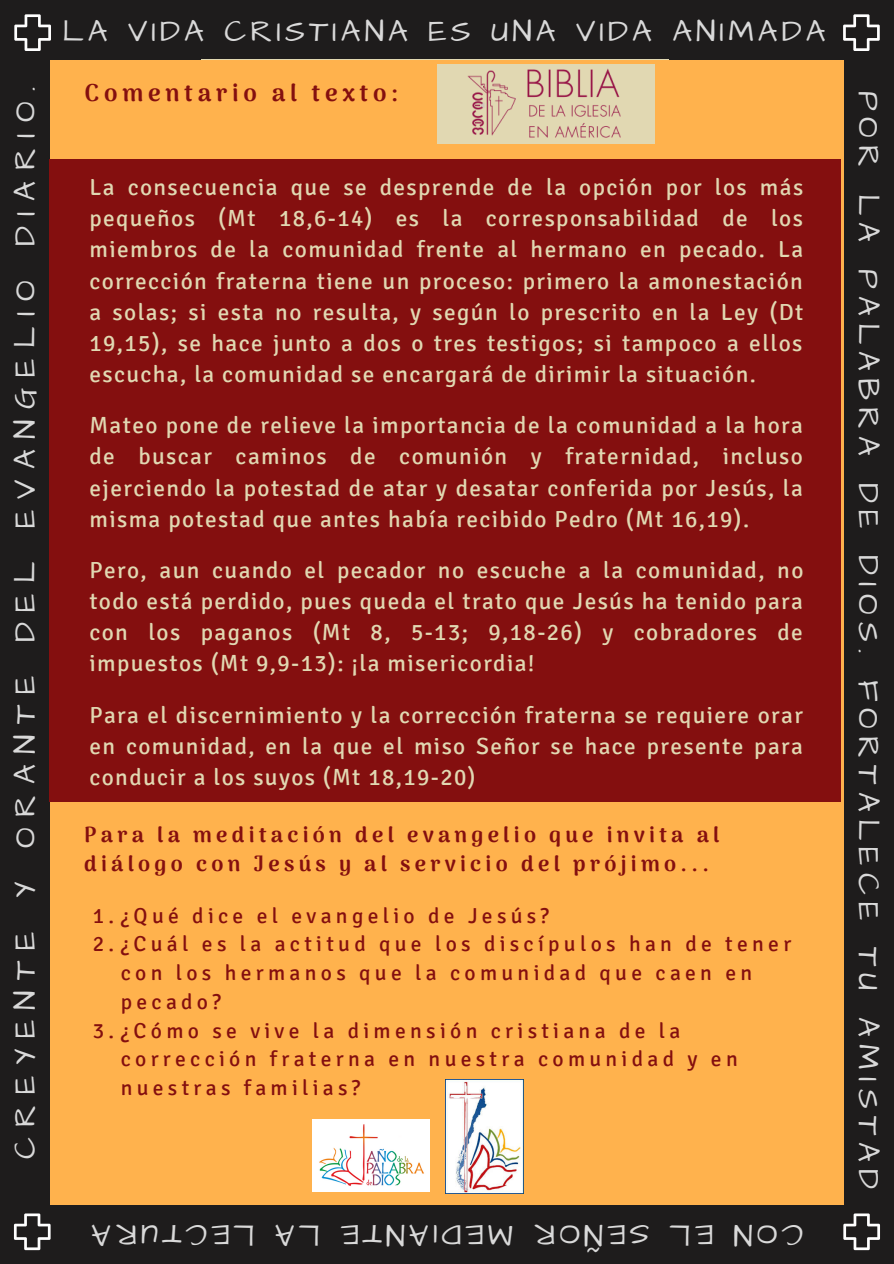
<style>
.page{position:relative;width:894px;height:1264px;background:#fff}
.page>*{position:absolute;margin:0;border:0;box-sizing:border-box;transform-origin:0 0}
.t1{font:30.9px "Architects Daughter";letter-spacing:.23em;color:#d9d9d9}
.t2{font:30.9px "Architects Daughter";letter-spacing:.345em;color:#d9d9d9}
.t3{font:30.9px "Architects Daughter";letter-spacing:.13em;color:#d9d9d9}
.t4{font:30.9px "Architects Daughter";letter-spacing:.125em;color:#d9d9d9}
.t5{font:900 24px "Arima Madurai";letter-spacing:.2em;color:#840f0f}
.t6{font:23.25px/31.2px "Signika";letter-spacing:.06em;color:#e1d8b2;text-align:justify}
.t7{font:21.6px "Signika";letter-spacing:.2em;color:#840f0f}
.t8{font:900 21.6px/28.8px "Arima Madurai";letter-spacing:.2em;color:#840f0f}
</style>
<div class="page">
<div style="left:0;top:0;width:893px;height:1263px;background:#1e1c1c"></div>
<div style="left:50px;top:60px;width:792px;height:1144px;background:#ffb24d"></div>
<svg style="left:843px;top:14px;width:36px;height:37px"></svg>
<svg style="left:843px;top:1213px;width:36px;height:37px"></svg>
<svg style="left:14px;top:1213px;width:37px;height:37px"></svg>
<svg style="left:14px;top:14px;width:37px;height:37px"></svg>
<div style="left:49px;top:160px;width:791px;height:641px;background:#840f0f"></div>
<img style="left:312px;top:1119px;width:117px;height:72px">
<img style="left:445px;top:1079px;width:78px;height:113px">
<div style="left:437px;top:64px;width:217px;height:80px;background:#e1d8b2"></div>
<img style="left:467px;top:68px;width:154px;height:70px">
<h1 class="t3" style="left:62px;top:11px;width:764px">LA VIDA CRISTIANA ES UNA VIDA ANIMADA</h1>
<h1 class="t2" style="left:4px;top:1159px;width:1074px;rotate:-90deg">CREYENTE Y ORANTE DEL EVANGELIO DIARIO.</h1>
<p class="t5" style="left:85px;top:79px;width:315px">Comentario al texto:</p>
<p class="t6" style="left:89px;top:172px;width:715px">La consecuencia que se desprende de la opción por los más pequeños (Mt 18,6-14) es la corresponsabilidad de los miembros de la comunidad frente al hermano en pecado. La corrección fraterna tiene un proceso: primero la amonestación a solas; si esta no resulta, y según lo prescrito en la Ley (Dt 19,15), se hace junto a dos o tres testigos; si tampoco a ellos escucha, la comunidad se encargará de dirimir la situación.</p>
<p class="t6" style="left:89px;top:410px;width:714px">Mateo pone de relieve la importancia de la comunidad a la hora de buscar caminos de comunión y fraternidad, incluso ejerciendo la potestad de atar y desatar conferida por Jesús, la misma potestad que antes había recibido Pedro (Mt 16,19).</p>
<p class="t6" style="left:89px;top:554px;width:715px">Pero, aun cuando el pecador no escuche a la comunidad, no todo está perdido, pues queda el trato que Jesús ha tenido para con los paganos (Mt 8, 5-13; 9,18-26) y cobradores de impuestos (Mt 9,9-13): ¡la misericordia!</p>
<p class="t6" style="left:89px;top:699px;width:714px">Para el discernimiento y la corrección fraterna se requiere orar en comunidad, en la que el miso Señor se hace presente para conducir a los suyos (Mt 18,19-20)</p>
<p class="t8" style="left:84px;top:820px;width:636px">Para la meditación del evangelio que invita al diálogo con Jesús y al servicio del prójimo...</p>
<p class="t7" style="left:93px;top:902px;width:457px">1.¿Qué dice el evangelio de Jesús?</p>
<p class="t7" style="left:93px;top:931px;width:699px">2.¿Cuál es la actitud que los discípulos han de tener</p>
<p class="t7" style="left:121px;top:959px;width:633px">con los hermanos que la comunidad que caen en</p>
<p class="t7" style="left:121px;top:988px;width:102px">pecado?</p>
<p class="t7" style="left:93px;top:1017px;width:589px">3.¿Cómo se vive la dimensión cristiana de la</p>
<p class="t7" style="left:121px;top:1046px;width:618px">corrección fraterna en nuestra comunidad y en</p>
<p class="t7" style="left:121px;top:1074px;width:241px">nuestras familias?</p>
<h1 class="t4" style="left:255px;top:1255px;width:165px;rotate:-180deg">LECTURA</h1>
<h1 class="t1" style="left:320px;top:1255px;width:47px;rotate:-180deg">LA</h1>
<h1 class="t1" style="left:513px;top:1255px;width:174px;rotate:-180deg">MED AI NTE</h1>
<h1 class="t1" style="left:649px;top:1255px;width:117px;rotate:-180deg">SEÑOR</h1>
<h1 class="t1" style="left:713px;top:1255px;width:45px;rotate:-180deg">EL</h1>
<h1 class="t1" style="left:802px;top:1255px;width:71px;rotate:-180deg">CON</h1>
<h1 class="t1" style="left:888px;top:91px;width:1099px;rotate:90deg">POR LA PALABRA DE DIOS. FORTALECE TU AMISTAD</h1>
</div>
